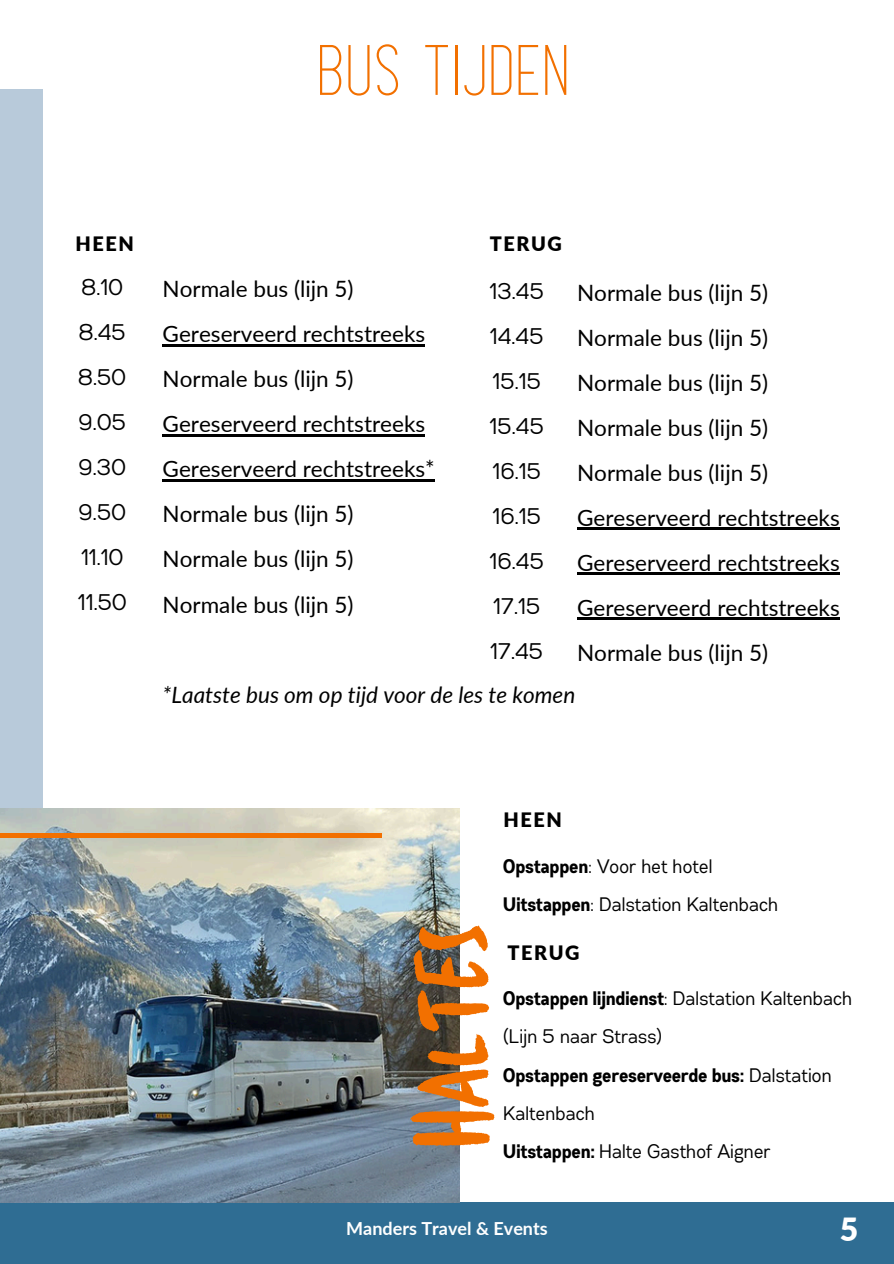
<style>
.page{position:relative;width:894px;height:1264px;background:#fff}
.page>*{position:absolute;margin:0;border:0;box-sizing:border-box;transform-origin:0 0}
.t1{font:101.4px "TC Milo Regular";color:#f27000}
.t2{font:700 57px "Athens";letter-spacing:.05em;color:#f27000}
.t3{font:900 31.95px "Lato";color:#fff}
.t4{font:22.5px/45px "Lato";color:#000}
.t5{font:22.5px/45px "Gabriel Sans Cond";color:#000}
.t6{font:italic 22.5px "Lato";color:#000}
.t7{font:900 19.8px "Lato";letter-spacing:.08em;color:#000}
.t8{font:19.5px "Gabriel Sans Cond";color:#000}
.t9{font:700 19.5px "Gabriel Sans Cond";color:#000}
.t10{font:700 18px "Lato";color:#fff}
.s1{font-weight:700}
.s2{font-weight:400}
</style>
<div class="page">
<hr style="left:162px;top:344px;width:263px;height:3px;background:#000">
<hr style="left:162px;top:434px;width:263px;height:3px;background:#000">
<hr style="left:162px;top:479px;width:272px;height:3px;background:#000">
<div style="left:0;top:89px;width:43px;height:719px;background:#b8cada"></div>
<div style="left:0;top:1202px;width:893px;height:61px;background:#2f6d93"></div>
<img style="left:0;top:808px;width:460px;height:394px">
<hr style="left:577px;top:527px;width:262px;height:2px;background:#000">
<hr style="left:577px;top:572px;width:262px;height:2px;background:#000">
<hr style="left:577px;top:617px;width:262px;height:2px;background:#000">
<div style="left:0;top:833px;width:382px;height:5px;background:#f27000"></div>
<p class="t2" style="left:320px;top:29px;width:252px">BUS TIJDEN</p>
<h3 class="t7" style="left:75px;top:232px;width:60px">HEEN</h3>
<h3 class="t7" style="left:489px;top:232px;width:74px">TERUG</h3>
<h4 class="t5" style="left:78px;top:266px;width:51px">8.10<br>8.45<br>8.50<br>9.05<br>9.30<br>9.50<br>11.10<br>11.50</h4>
<h3 class="t5" style="left:489px;top:269px;width:56px">13.45<br>14.45<br>15.15<br>15.45<br>16.15<br>16.15<br>16.45<br>17.15<br>17.45</h3>
<h2 class="t4" style="left:162px;top:266px;width:274px">Normale bus (lijn 5)<br>Gereserveerd rechtstreeks<br>Normale bus (lijn 5)<br>Gereserveerd rechtstreeks<br>Gereserveerd rechtstreeks*<br>Normale bus (lijn 5)<br>Normale bus (lijn 5)<br>Normale bus (lijn 5)</h2>
<h3 class="t4" style="left:577px;top:269px;width:264px">Normale bus (lijn 5)<br>Normale bus (lijn 5)<br>Normale bus (lijn 5)<br>Normale bus (lijn 5)<br>Normale bus (lijn 5)<br>Gereserveerd rechtstreeks<br>Gereserveerd rechtstreeks<br>Gereserveerd rechtstreeks<br>Normale bus (lijn 5)</h3>
<h4 class="t6" style="left:162px;top:680px;width:414px">*Laatste bus om op tijd voor de les te komen</h4>
<p class="t7" style="left:503px;top:807px;width:60px">HEEN</p>
<p class="t1" style="left:386px;top:1148px;width:226px;rotate:-90deg">HALTES</p>
<h1 class="t8" style="left:503px;top:857px;width:211px"><span class="s1">Opstappen</span>: Voor het hotel</h1>
<p class="t8" style="left:503px;top:895px;width:276px"><span class="s1">Uitstappen</span>: Dalstation Kaltenbach</p>
<p class="t7" style="left:507px;top:940px;width:74px">TERUG</p>
<p class="t8" style="left:503px;top:989px;width:350px"><span class="s1">Opstappen lijndienst</span>: Dalstation Kaltenbach</p>
<p class="t8" style="left:503px;top:1027px;width:161px">(Lijn 5 naar Strass)</p>
<h4 class="t9" style="left:503px;top:1066px;width:330px">Opstappen gereserveerde bus: <span class="s2">Dalstation</span></h4>
<p class="t8" style="left:503px;top:1104px;width:93px">Kaltenbach</p>
<p class="t8" style="left:503px;top:1142px;width:269px"><span class="s1">Uitstappen:</span> Halte Gasthof Aigner</p>
<h3 class="t10" style="left:346px;top:1217px;width:203px">Manders Travel &amp; Events</h3>
<h5 class="t3" style="left:839px;top:1209px;width:20px">5</h5>
</div>
